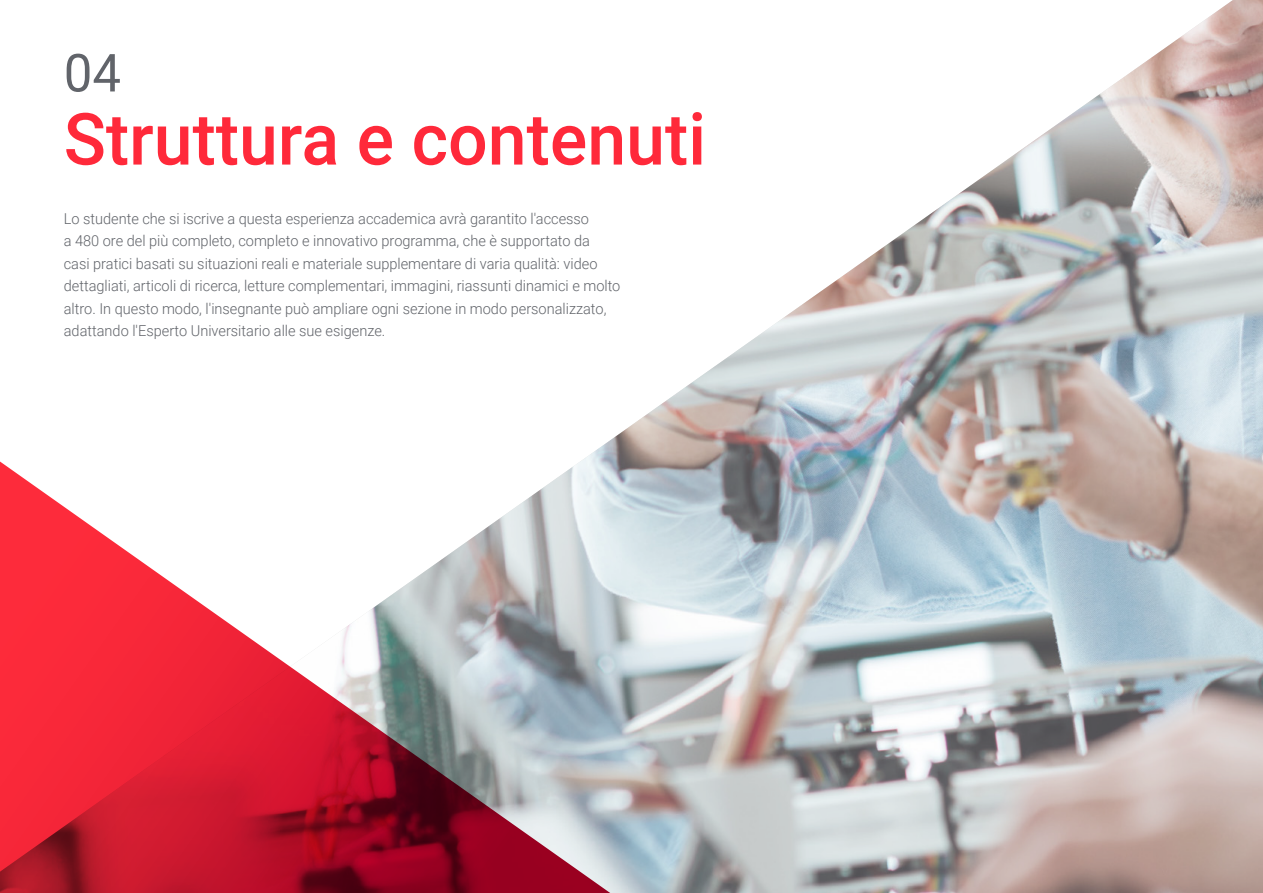
<style>
.page{position:relative;width:1263px;height:893px;background:#fff}
.page>*{position:absolute;margin:0;border:0;box-sizing:border-box;transform-origin:0 0}
.t1{font:500 72px "Roboto";color:#ff293a}
.t2{font:52.5px "Roboto";color:#61646a}
.t3{font:300 15px/22.5px "Roboto";color:#61646a}
</style>
<div class="page">
<img style="left:602px;top:0;width:661px;height:893px">
<svg style="left:0;top:446px;width:640px;height:447px"></svg>
<h2 class="t2" style="left:64px;top:36px;width:59px">04</h2>
<h1 class="t1" style="left:64px;top:89px;width:644px">Struttura e contenuti</h1>
<p class="t3" style="left:64px;top:207px;width:558px">Lo studente che si iscrive a questa esperienza accademica avrà garantito l'accesso<br>a 480 ore del più completo, completo e innovativo programma, che è supportato da<br>casi pratici basati su situazioni reali e materiale supplementare di varia qualità: video dettagliati, articoli di ricerca, letture complementari, immagini, riassunti dinamici e molto altro. In questo modo, l'insegnante può ampliare ogni sezione in modo personalizzato, adattando l'Esperto Universitario alle sue esigenze.</p>
</div>
